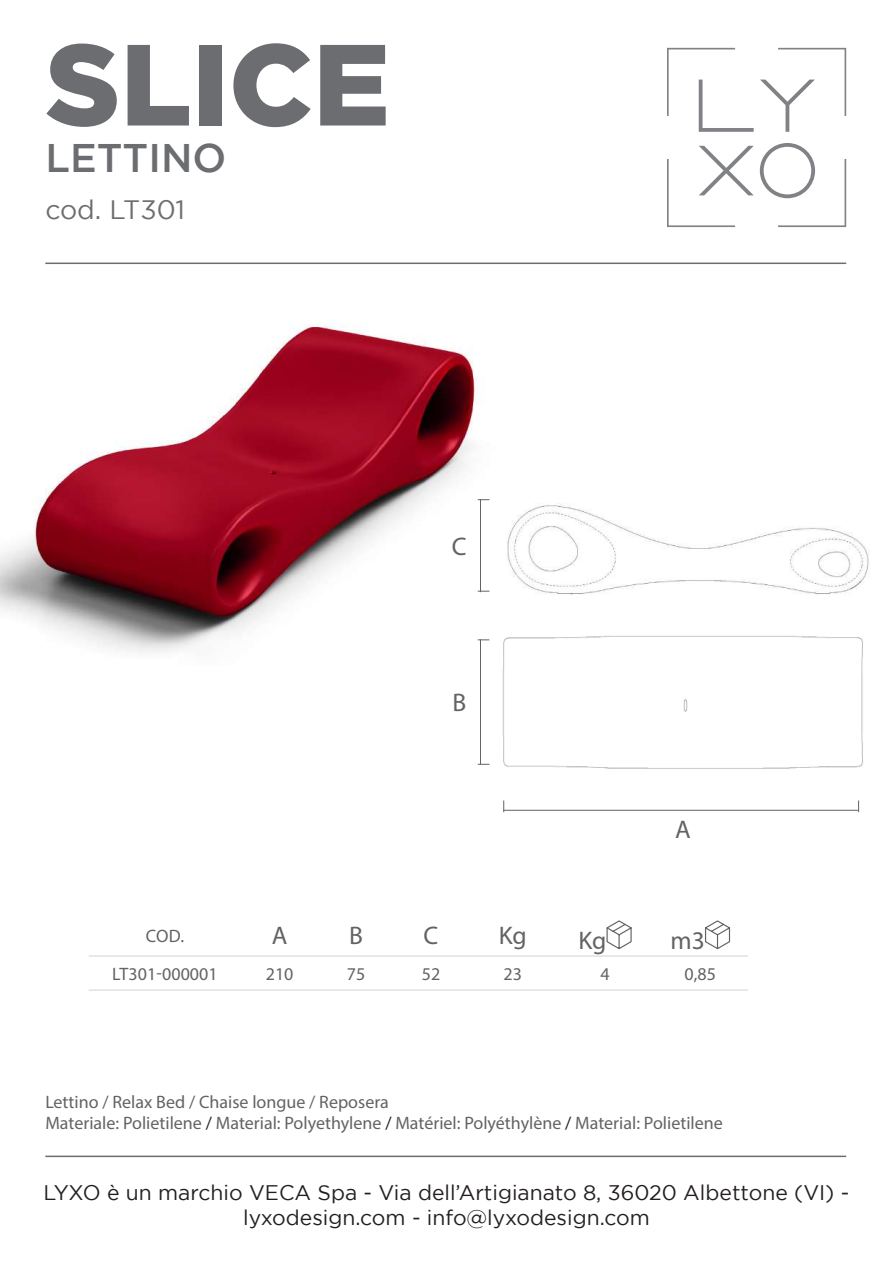
<style>
.page{position:relative;width:893px;height:1263px;background:#fff}
.page>*{position:absolute;margin:0;border:0;box-sizing:border-box;transform-origin:0 0}
.t1{font:900 115.2px "Gotham";color:#6c6d70}
.t2{font:500 39.9px "Gotham";color:#6c6d70}
.t3{font:26.55px "Gotham";color:#6c6d70}
.t4{font:25.5px "Myriad Pro";color:#636366}
.t5{font:21.15px/25.3px "Gotham";color:#231f20;text-align:center}
.t6{font:18px/21.6px "Myriad Pro";color:#636366}
.s1{color:#231f20}
</style>
<div class="page">
<svg style="left:667px;top:48px;width:87px;height:84px"></svg>
<svg style="left:760px;top:143px;width:86px;height:84px"></svg>
<svg style="left:667px;top:146px;width:87px;height:81px"></svg>
<svg style="left:760px;top:48px;width:86px;height:84px"></svg>
<hr style="left:45px;top:263px;width:801px;height:1px;background:#6c6d70">
<hr style="left:45px;top:1155px;width:801px;height:2px;background:#6c6d70">
<hr style="left:89px;top:990px;width:152px;height:1px;background:#d1d2d4">
<hr style="left:241px;top:990px;width:77px;height:1px;background:#d1d2d4">
<hr style="left:318px;top:990px;width:76px;height:1px;background:#d1d2d4">
<hr style="left:394px;top:990px;width:74px;height:1px;background:#d1d2d4">
<hr style="left:468px;top:990px;width:89px;height:1px;background:#d1d2d4">
<hr style="left:557px;top:990px;width:96px;height:1px;background:#d1d2d4">
<hr style="left:653px;top:990px;width:95px;height:1px;background:#d1d2d4">
<hr style="left:89px;top:956px;width:152px;height:1px;background:#d1d2d4">
<hr style="left:241px;top:956px;width:77px;height:1px;background:#d1d2d4">
<hr style="left:318px;top:956px;width:76px;height:1px;background:#d1d2d4">
<hr style="left:394px;top:956px;width:74px;height:1px;background:#d1d2d4">
<hr style="left:468px;top:956px;width:89px;height:1px;background:#d1d2d4">
<hr style="left:557px;top:956px;width:96px;height:1px;background:#d1d2d4">
<hr style="left:653px;top:956px;width:95px;height:1px;background:#d1d2d4">
<svg style="left:606px;top:920px;width:26px;height:30px"></svg>
<svg style="left:705px;top:920px;width:26px;height:30px"></svg>
<img style="left:0;top:324px;width:490px;height:328px">
<img style="left:507px;top:503px;width:362px;height:92px">
<img style="left:502px;top:635px;width:361px;height:134px">
<hr style="left:503px;top:810px;width:355px;height:1px;background:#636366">
<hr style="left:480px;top:499px;width:1px;height:93px;background:#636366">
<svg style="left:503px;top:800px;width:1px;height:12px"></svg>
<svg style="left:858px;top:800px;width:1px;height:12px"></svg>
<hr style="left:480px;top:639px;width:1px;height:125px;background:#636366">
<h1 class="t1" style="left:45px;top:18px;width:346px">SLICE</h1>
<h2 class="t2" style="left:45px;top:135px;width:183px">LETTINO</h2>
<h3 class="t3" style="left:45px;top:194px;width:141px">cod. LT301</h3>
<h3 class="t4" style="left:452px;top:531px;width:16px">C</h3>
<h3 class="t4" style="left:452px;top:687px;width:15px">B</h3>
<h3 class="t4" style="left:675px;top:813px;width:17px">A</h3>
<p class="t6" style="left:146px;top:924px;width:40px">COD.</p>
<h3 class="t4" style="left:272px;top:920px;width:17px">A</h3>
<h3 class="t4" style="left:349px;top:920px;width:15px">B</h3>
<h3 class="t4" style="left:424px;top:920px;width:16px">C</h3>
<h3 class="t4" style="left:499px;top:920px;width:29px">Kg</h3>
<h3 class="t4" style="left:579px;top:925px;width:29px">Kg</h3>
<h3 class="t4" style="left:671px;top:925px;width:36px">m3</h3>
<p class="t6" style="left:112px;top:963px;width:107px">LT301-000001</p>
<p class="t6" style="left:266px;top:963px;width:29px">210</p>
<p class="t6" style="left:347px;top:963px;width:20px">75</p>
<p class="t6" style="left:422px;top:963px;width:20px">52</p>
<p class="t6" style="left:504px;top:963px;width:20px">23</p>
<p class="t6" style="left:600px;top:963px;width:11px">4</p>
<p class="t6" style="left:685px;top:963px;width:33px">0,85</p>
<p class="t6" style="left:45px;top:1090px;width:679px">Lettino / Relax Bed / Chaise longue / Reposera<br>Materiale: Polietilene <span class="s1">/</span> Material: Polyethylene <span class="s1">/</span> Matériel: Polyéthylène <span class="s1">/</span> Material: Polietilene</p>
<p class="t5" style="left:44px;top:1179px;width:807px">LYXO è un marchio VECA Spa - Via dell’Artigianato 8, 36020 Albettone (VI) - lyxodesign.com - info@lyxodesign.com</p>
</div>
